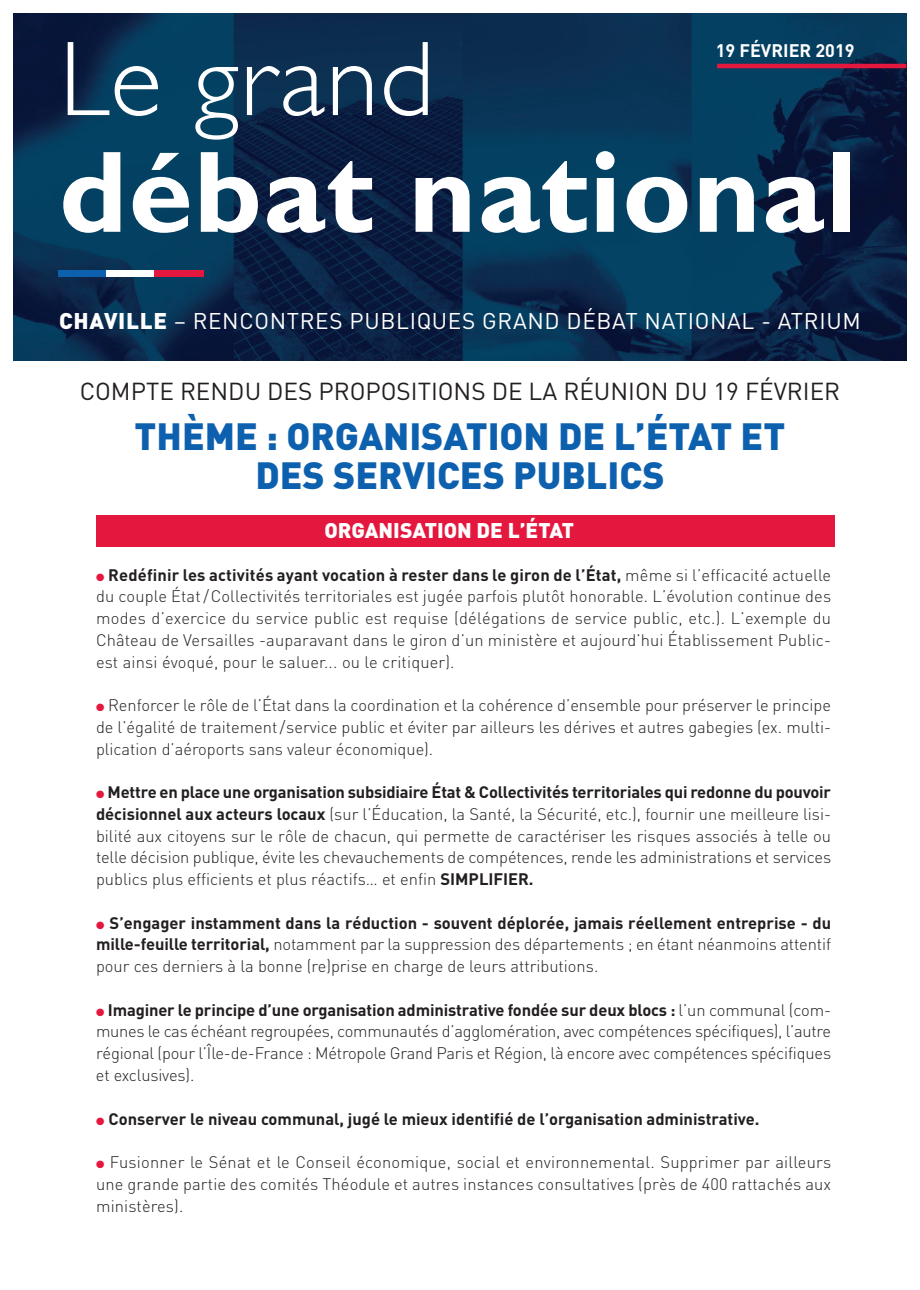
<style>
.page{position:relative;width:920px;height:1290px;background:#fff}
.page>*{position:absolute;margin:0;border:0;box-sizing:border-box;transform-origin:0 0}
.t1{font:700 116.7px "Gill Sans";letter-spacing:.01em;color:#fff}
.t2{font:300 106.95px "Gill Sans";letter-spacing:.01em;color:#fff}
.t3{font:900 37.5px/39px "DIN";color:#0d60ae;text-align:center}
.t4{font:24.3px "DIN";color:#231f20}
.t5{font:22.5px "DIN";letter-spacing:.03em;color:#fff}
.t6{font:900 21px "DIN";color:#fff}
.t7{font:700 18px "DIN";color:#fff}
.t8{font:300 16.5px/21.8px "DIN";color:#231f20;text-align:justify}
.t9{font:700 16.5px "DIN";color:#231f20}
.s1{font-weight:900}
.s2{color:#e4183e}
.s3{font-weight:700}
</style>
<div class="page">
<div style="left:96px;top:515px;width:738px;height:32px;background:#e4183e"></div>
<img style="left:14px;top:14px;width:892px;height:347px">
<div style="left:58px;top:270px;width:49px;height:7px;background:#0d60ae"></div>
<div style="left:106px;top:270px;width:50px;height:7px;background:#fff"></div>
<div style="left:155px;top:270px;width:49px;height:7px;background:#e4183e"></div>
<hr style="left:717px;top:64px;width:189px;height:4px;background:#e4183e">
<p class="t7" style="left:716px;top:40px;width:140px">19 FÉVRIER 2019</p>
<h2 class="t2" style="left:59px;top:38px;width:377px">Le grand</h2>
<h1 class="t1" style="left:59px;top:123px;width:799px">débat national</h1>
<h3 class="t5" style="left:59px;top:308px;width:803px"><span class="s1">CHAVILLE</span> – RENCONTRES PUBLIQUES GRAND DÉBAT NATIONAL - ATRIUM</h3>
<h3 class="t4" style="left:80px;top:378px;width:762px">COMPTE RENDU DES PROPOSITIONS DE LA RÉUNION DU 19 FÉVRIER</h3>
<h3 class="t3" style="left:135px;top:417px;width:652px">THÈME : ORGANISATION DE L’ÉTAT ET<br>DES SERVICES PUBLICS</h3>
<p class="t6" style="left:324px;top:519px;width:251px">ORGANISATION DE L’ÉTAT</p>
<p class="t8" style="left:96px;top:564px;width:737px"><span class="s2">●</span> <span class="s3">Redéfinir les activités ayant vocation à rester dans le giron de l’État,</span> même si l’efficacité actuelle du couple État/Collectivités territoriales est jugée parfois plutôt honorable. L’évolution continue des modes d’exercice du service public est requise (délégations de service public, etc.). L’exemple du Château de Versailles -auparavant dans le giron d’un ministère et aujourd’hui Établissement Public&shy;est ainsi évoqué, pour le saluer... ou le critiquer).</p>
<p class="t8" style="left:96px;top:695px;width:737px"><span class="s2">●</span> Renforcer le rôle de l’État dans la coordination et la cohérence d’ensemble pour préserver le principe de l’égalité de traitement/service public et éviter par ailleurs les dérives et autres gabegies (ex. multi&shy;plication d’aéroports sans valeur économique).</p>
<p class="t8" style="left:96px;top:782px;width:737px"><span class="s2">●</span> <span class="s3">Mettre en place une organisation subsidiaire État &amp; Collectivités territoriales qui redonne du pouvoir décisionnel aux acteurs locaux</span> (sur l’Éducation, la Santé, la Sécurité, etc.), fournir une meilleure lisi&shy;bilité aux citoyens sur le rôle de chacun, qui permette de caractériser les risques associés à telle ou telle décision publique, évite les chevauchements de compétences, rende les administrations et services publics plus efficients et plus réactifs… et enfin <span class="s3">SIMPLIFIER.</span></p>
<p class="t8" style="left:96px;top:912px;width:737px"><span class="s2">●</span> <span class="s3">S’engager instamment dans la réduction - souvent déplorée, jamais réellement entreprise - du mille-feuille territorial,</span> notamment par la suppression des départements ; en étant néanmoins attentif pour ces derniers à la bonne (re)prise en charge de leurs attributions.</p>
<p class="t8" style="left:96px;top:999px;width:737px"><span class="s2">●</span> <span class="s3">Imaginer le principe d’une organisation administrative fondée sur deux blocs :</span> l’un communal (com&shy;munes le cas échéant regroupées, communautés d’agglomération, avec compétences spécifiques), l’autre régional (pour l’Île-de-France : Métropole Grand Paris et Région, là encore avec compétences spécifiques et exclusives).</p>
<p class="t9" style="left:96px;top:1109px;width:665px"><span class="s2">●</span> Conserver le niveau communal, jugé le mieux identifié de l’organisation administrative.</p>
<p class="t8" style="left:96px;top:1151px;width:737px"><span class="s2">●</span> Fusionner le Sénat et le Conseil économique, social et environnemental. Supprimer par ailleurs une grande partie des comités Théodule et autres instances consultatives (près de 400 rattachés aux ministères).</p>
</div>
